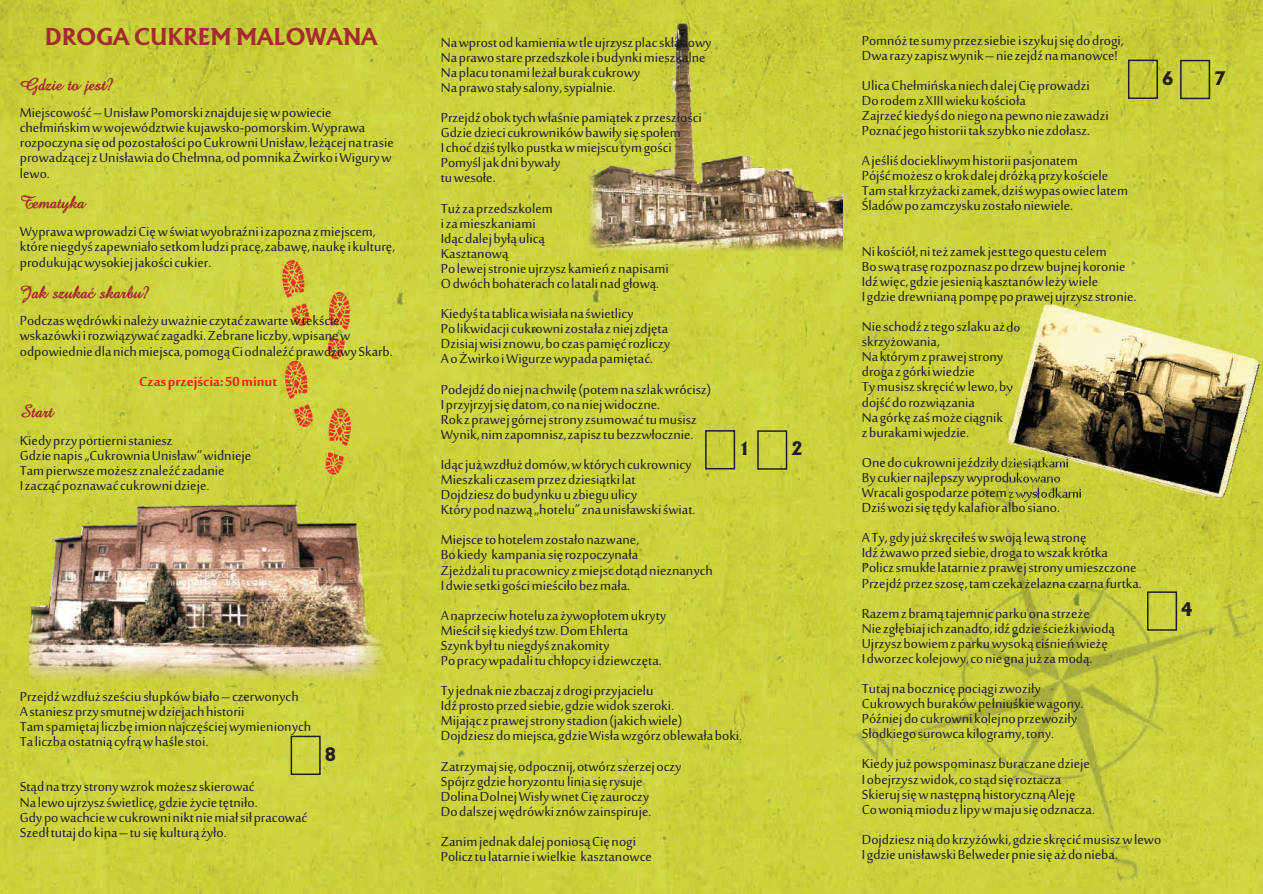
<style>
.page{position:relative;width:1263px;height:894px;background:#fff}
.page>*{position:absolute;margin:0;border:0;box-sizing:border-box;transform-origin:0 0}
.t1{font:700 22.35px "Albertus";color:#a62a32}
.t2{font:18px/15.1px "Sakkal Majalla";color:#231f20}
.t3{font:18px "Amazepl";color:#a62a32}
.t4{font:700 18px "Sakkal Majalla";color:#ee1d23}
.t5{font:800 18px "Albertus";color:#231f20}
</style>
<div class="page">
<img style="left:0;top:0;width:1263px;height:894px">
<img style="left:853px;top:477px;width:403px;height:404px">
<img style="left:283px;top:360px;width:30px;height:69px">
<img style="left:280px;top:259px;width:30px;height:69px">
<img style="left:326px;top:408px;width:26px;height:68px">
<img style="left:328px;top:293px;width:23px;height:67px">
<img style="left:588px;top:23px;width:254px;height:229px">
<img style="left:30px;top:504px;width:355px;height:177px">
<div style="left:291px;top:736px;width:30px;height:39px;border:2px solid #231f20"></div>
<div style="left:1147px;top:591px;width:30px;height:40px;border:2px solid #231f20"></div>
<div style="left:705px;top:430px;width:30px;height:39px;border:2px solid #231f20"></div>
<div style="left:757px;top:430px;width:30px;height:40px;border:2px solid #231f20"></div>
<div style="left:1128px;top:60px;width:30px;height:39px;border:2px solid #231f20"></div>
<div style="left:1180px;top:60px;width:30px;height:39px;border:2px solid #231f20"></div>
<img style="left:1007px;top:302px;width:254px;height:199px">
<p class="t1" style="left:45px;top:28px;width:334px">DROGA CUKREM MALOWANA</p>
<p class="t3" style="left:20px;top:72px;width:95px">Gdzie to jest?</p>
<p class="t2" style="left:20px;top:106px;width:375px">Miejscowoœæ – Unis³aw Pomorski znajduje siê w powiecie che³miñskim w województwie kujawsko-pomorskim. Wyprawa rozpoczyna siê od pozosta³oœci po Cukrowni Unis³aw, le¿¹cej na trasie prowadz¹cej z Unis³awia do Che³mna, od pomnika ¯wirko i Wigury w lewo.</p>
<p class="t3" style="left:20px;top:190px;width:67px">Tematyka</p>
<p class="t2" style="left:20px;top:226px;width:377px">Wyprawa wprowadzi Ciê w œwiat wyobraŸni i zapozna z miejscem, które niegdyœ zapewnia³o setkom ludzi pracê, zabawê, naukê i kulturê, produkuj¹c wysokiej jakoœci cukier.</p>
<p class="t3" style="left:20px;top:279px;width:131px">Jak szukaæ skarbu?</p>
<p class="t2" style="left:20px;top:315px;width:375px">Podczas wêdrówki nale¿y uwa¿nie czytaæ zawarte w tekœcie wskazówki i rozwi¹zywaæ zagadki. Zebrane liczby, wpisane w odpowiednie dla nich miejsca, pomog¹ Ci odnaleŸæ prawdziwy Skarb.</p>
<p class="t3" style="left:20px;top:398px;width:35px">Start</p>
<p class="t4" style="left:139px;top:373px;width:140px">Czas przejœcia: 50 minut</p>
<p class="t2" style="left:20px;top:434px;width:233px">Kiedy przy portierni staniesz<br>Gdzie napis „Cukrownia Unis³aw” widnieje Tam pierwsze mo¿esz znaleŸæ zadanie<br>I zacz¹æ poznawaæ cukrowni dzieje.</p>
<p class="t2" style="left:20px;top:690px;width:293px">PrzejdŸ wzd³u¿ szeœciu s³upków bia³o – czerwonych A staniesz przy smutnej w dziejach historii<br>Tam spamiêtaj liczbê imion najczêœciej wymienionych Ta liczba ostatni¹ cyfr¹ w haœle stoi.</p>
<p class="t2" style="left:20px;top:781px;width:289px">St¹d na trzy strony wzrok mo¿esz skierowaæ<br>Na lewo ujrzysz œwietlicê, gdzie ¿ycie têtni³o.<br>Gdy po wachcie w cukrowni nikt nie mia³ si³ pracowaæ Szed³ tutaj do kina – tu siê kultur¹ ¿y³o.</p>
<p class="t5" style="left:325px;top:747px;width:13px">8</p>
<p class="t2" style="left:441px;top:36px;width:272px">Na wprost od kamienia w tle ujrzysz plac sk³adowy Na prawo stare przedszkole i budynki mieszkalne Na placu tonami le¿a³ burak cukrowy<br>Na prawo sta³y salony, sypialnie.</p>
<p class="t2" style="left:441px;top:111px;width:262px">PrzejdŸ obok tych w³aœnie pami¹tek z przesz³oœci Gdzie dzieci cukrowników bawi³y siê spo³em<br>I choæ dziœ tylko pustka w miejscu tym goœci Pomyœl jak dni bywa³y<br>tu weso³e.</p>
<p class="t2" style="left:441px;top:202px;width:229px">Tu¿ za przedszkolem<br>i za mieszkaniami<br>Id¹c dalej by³¹ ulic¹<br>Kasztanow¹<br>Po lewej stronie ujrzysz kamieñ z napisami<br>O dwóch bohaterach co latali nad g³ow¹.</p>
<p class="t2" style="left:441px;top:307px;width:231px">Kiedyœ ta tablica wisia³a na œwietlicy<br>Po likwidacji cukrowni zosta³a z niej zdjêta Dzisiaj wisi znowu, bo czas pamiêæ rozliczy A o ¯wirko i Wigurze wypada pamiêtaæ.</p>
<p class="t2" style="left:441px;top:383px;width:272px">PodejdŸ do niej na chwilê (potem na szlak wrócisz)<br>I przyjrzyj siê datom, co na niej widoczne.<br>Rok z prawej górnej strony zsumowaæ tu musisz Wynik, nim zapomnisz, zapisz tu bezzw³ocznie.</p>
<p class="t2" style="left:441px;top:458px;width:256px">Id¹c ju¿ wzd³u¿ domów, w których cukrownicy Mieszkali czasem przez dziesi¹tki lat<br>Dojdziesz do budynku u zbiegu ulicy<br>Który pod nazw¹ „hotelu” zna unis³awski œwiat.</p>
<p class="t2" style="left:441px;top:534px;width:274px">Miejsce to hotelem zosta³o nazwane,<br>Bo kiedy kampania siê rozpoczyna³a<br>Zje¿d¿ali tu pracownicy z miejsc dot¹d nieznanych I dwie setki goœci mieœci³o bez ma³a.</p>
<p class="t2" style="left:441px;top:609px;width:227px">A naprzeciw hotelu za ¿ywop³otem ukryty Mieœci³ siê kiedyœ tzw. Dom Ehlerta<br>Szynk by³ tu niegdyœ znakomity<br>Po pracy wpadali tu ch³opcy i dziewczêta.</p>
<p class="t2" style="left:441px;top:684px;width:303px">Ty jednak nie zbaczaj z drogi przyjacielu<br>IdŸ prosto przed siebie, gdzie widok szeroki.<br>Mijaj¹c z prawej strony stadion (jakich wiele)<br>Dojdziesz do miejsca, gdzie Wis³a wzgórz oblewa³a boki.</p>
<p class="t2" style="left:441px;top:760px;width:242px">Zatrzymaj siê, odpocznij, otwórz szerzej oczy Spójrz gdzie horyzontu linia siê rysuje Dolina Dolnej Wis³y wnet Ciê zauroczy<br>Do dalszej wêdrówki znów zainspiruje.</p>
<p class="t2" style="left:441px;top:835px;width:213px">Zanim jednak dalej ponios¹ Ciê nogi<br>Policz tu latarnie i wielkie kasztanowce</p>
<p class="t5" style="left:739px;top:441px;width:13px">1</p>
<p class="t5" style="left:791px;top:442px;width:13px">2</p>
<p class="t2" style="left:862px;top:34px;width:263px">Pomnó¿ te sumy przez siebie i szykuj siê do drogi,<br>Dwa razy zapisz wynik – nie zejdŸ na manowce!</p>
<p class="t2" style="left:862px;top:79px;width:248px">Ulica Che³miñska niech dalej Ciê prowadzi Do rodem z XIII wieku koœcio³a<br>Zajrzeæ kiedyœ do niego na pewno nie zawadzi Poznaæ jego historii tak szybko nie zdo³asz.</p>
<p class="t2" style="left:862px;top:154px;width:268px">A jeœliœ dociekliwym historii pasjonatem<br>Pójœæ mo¿esz o krok dalej dró¿k¹ przy koœciele Tam sta³ krzy¿acki zamek, dziœ wypas owiec latem Œladów po zamczysku zosta³o niewiele.</p>
<p class="t2" style="left:862px;top:245px;width:276px">Ni koœció³, ni te¿ zamek jest tego questu celem<br>Bo sw¹ trasê rozpoznasz po drzew bujnej koronie IdŸ wiêc, gdzie jesieni¹ kasztanów le¿y wiele<br>I gdzie drewnian¹ pompê po prawej ujrzysz stronie.</p>
<p class="t2" style="left:862px;top:320px;width:161px">Nie schodŸ z tego szlaku a¿ do skrzy¿owania,<br>Na którym z prawej strony droga z górki wiedzie<br>Ty musisz skrêciæ w lewo, by dojœæ do rozwi¹zania<br>Na górkê zaœ mo¿e ci¹gnik<br>z burakami wjedzie.</p>
<p class="t2" style="left:862px;top:456px;width:223px">One do cukrowni jeŸdzi³y dziesi¹tkami By cukier najlepszy wyprodukowano Wracali gospodarze potem z wys³odkami Dziœ wozi siê têdy kalafior albo siano.</p>
<p class="t2" style="left:862px;top:531px;width:281px">A Ty, gdy ju¿ skrêci³eœ w swoj¹ lew¹ stronê<br>IdŸ ¿wawo przed siebie, droga to wszak krótka Policz smuk³e latarnie z prawej strony umieszczone PrzejdŸ przez szosê, tam czeka ¿elazna czarna furtka.</p>
<p class="t2" style="left:862px;top:607px;width:255px">Razem z bram¹ tajemnic parku ona strze¿e<br>Nie zg³êbiaj ich zanadto, idŸ gdzie œcie¿ki wiod¹<br>Ujrzysz bowiem z parku wysok¹ ciœnieñ wie¿ê I dworzec kolejowy, co nie gna ju¿ za mod¹.</p>
<p class="t2" style="left:862px;top:682px;width:223px">Tutaj na bocznicê poci¹gi zwozi³y Cukrowych buraków pe³niuœkie wagony.<br>PóŸniej do cukrowni kolejno przewozi³y S³odkiego surowca kilogramy, tony.</p>
<p class="t2" style="left:862px;top:758px;width:235px">Kiedy ju¿ powspominasz buraczane dzieje I obejrzysz widok, co st¹d siê roztacza Skieruj siê w nastêpn¹ historyczn¹ Alejê Co woni¹ miodu z lipy w maju siê odznacza.</p>
<p class="t2" style="left:862px;top:833px;width:301px">Dojdziesz ni¹ do krzy¿ówki, gdzie skrêciæ musisz w lewo<br>I gdzie unis³awski Belweder pnie siê a¿ do nieba.</p>
<p class="t5" style="left:1162px;top:71px;width:13px">6</p>
<p class="t5" style="left:1214px;top:71px;width:13px">7</p>
<p class="t5" style="left:1181px;top:603px;width:13px">4</p>
</div>
